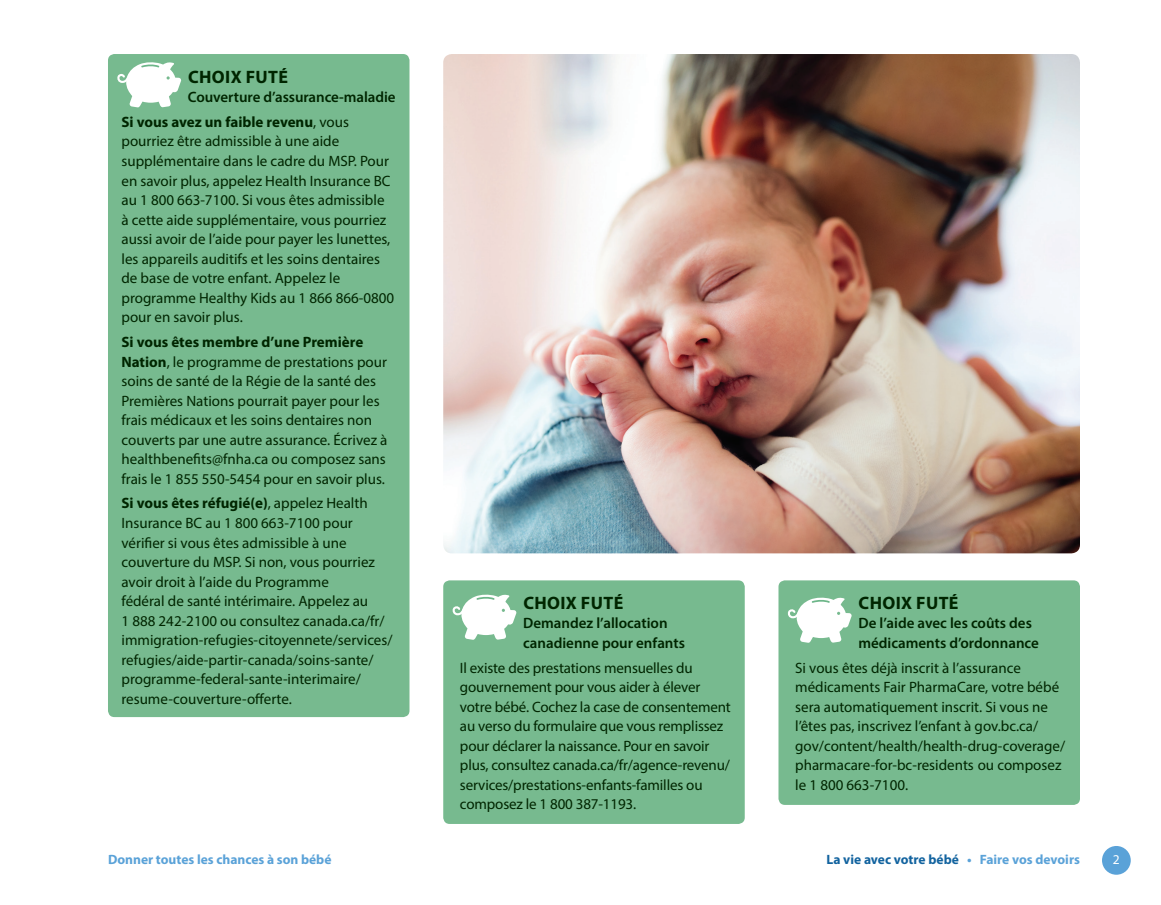
<style>
.page{position:relative;width:1161px;height:905px;background:#fff}
.page>*{position:absolute;margin:0;border:0;box-sizing:border-box;transform-origin:0 0}
.t1{font:700 18px "Myriad Pro";letter-spacing:.02em;color:#002500}
.t2{font:15px/19.5px "Myriad Pro";color:#002500}
.t3{font:600 15px/19.5px "Myriad Pro";color:#002500}
.t4{font:700 13.5px "Myriad Pro";color:#12639f}
.t5{font:700 13.5px "Myriad Pro";color:#5aa2d8}
.t6{font:13.5px "Myriad Pro";color:#fff}
.s1{font-weight:700}
.s2{font-weight:400}
.s3{color:#5aa2d8}
</style>
<div class="page">
<div style="left:1102px;top:846px;width:29px;height:28px;background:#5aa2d8;border-radius:50%"></div>
<div style="left:443px;top:580px;width:302px;height:244px;background:#77ba8f;border-radius:6px"></div>
<svg style="left:452px;top:594px;width:64px;height:45px"></svg>
<div style="left:108px;top:54px;width:301px;height:663px;background:#77ba8f;border-radius:6px"></div>
<svg style="left:117px;top:62px;width:64px;height:45px"></svg>
<div style="left:779px;top:580px;width:301px;height:224px;background:#77ba8f;border-radius:6px"></div>
<svg style="left:787px;top:597px;width:65px;height:45px"></svg>
<img style="left:443px;top:54px;width:637px;height:499px">
<p class="t1" style="left:188px;top:65px;width:101px">CHOIX FUTÉ</p>
<p class="t3" style="left:121px;top:84px;width:276px;line-height:24.9px;text-indent:66px">Couverture d’assurance-maladie<br><span class="s1">Si vous avez un faible revenu</span><span class="s2">, vous</span></p>
<p class="t2" style="left:121px;top:131px;width:274px">pourriez être admissible à une aide supplémentaire dans le cadre du MSP. Pour en savoir plus, appelez Health Insurance BC au 1 800 663‑7100. Si vous êtes admissible à cette aide supplémentaire, vous pourriez aussi avoir de l’aide pour payer les lunettes, les appareils auditifs et les soins dentaires de base de votre enfant. Appelez le programme Healthy Kids au 1 866 866‑0800 pour en savoir plus.</p>
<p class="t2" style="left:121px;top:332px;width:268px"><span class="s1">Si vous êtes membre d’une Première Nation</span>, le programme de prestations pour soins de santé de la Régie de la santé des Premières Nations pourrait payer pour les frais médicaux et les soins dentaires non couverts par une autre assurance. Écrivez à healthbenefits@fnha.ca ou composez sans frais le 1 855 550‑5454 pour en savoir plus.</p>
<p class="t2" style="left:121px;top:493px;width:273px"><span class="s1">Si vous êtes réfugié(e)</span>, appelez Health Insurance BC au 1 800 663‑7100 pour vérifier si vous êtes admissible à une couverture du MSP. Si non, vous pourriez avoir droit à l’aide du Programme<br>fédéral de santé intérimaire. Appelez au<br>1 888 242‑2100 ou consultez canada.ca/fr/ immigration-refugies-citoyennete/services/ refugies/aide-partir-canada/soins-sante/ programme-federal-sante-interimaire/ resume-couverture-offerte.</p>
<p class="t1" style="left:523px;top:591px;width:101px">CHOIX FUTÉ</p>
<p class="t3" style="left:523px;top:613px;width:163px">Demandez l’allocation canadienne pour enfants</p>
<p class="t2" style="left:460px;top:657px;width:272px">Il existe des prestations mensuelles du gouvernement pour vous aider à élever votre bébé. Cochez la case de consentement au verso du formulaire que vous remplissez pour déclarer la naissance. Pour en savoir plus, consultez canada.ca/fr/agence-revenu/ services/prestations-enfants-familles ou composez le 1 800 387‑1193.</p>
<p class="t1" style="left:859px;top:591px;width:101px">CHOIX FUTÉ</p>
<p class="t3" style="left:858px;top:613px;width:182px">De l’aide avec les coûts des médicaments d’ordonnance</p>
<p class="t2" style="left:795px;top:657px;width:271px">Si vous êtes déjà inscrit à l’assurance médicaments Fair PharmaCare, votre bébé sera automatiquement inscrit. Si vous ne l’êtes pas, inscrivez l’enfant à gov.bc.ca/ gov/content/health/health-drug-coverage/ pharmacare-for-bc-residents ou composez le 1 800 663‑7100.</p>
<p class="t5" style="left:108px;top:851px;width:225px">Donner toutes les chances à son bébé</p>
<p class="t4" style="left:826px;top:851px;width:255px">La vie avec votre bébé <span class="s3">• Faire vos devoirs</span></p>
<p class="t6" style="left:1113px;top:851px;width:8px">2</p>
</div>
